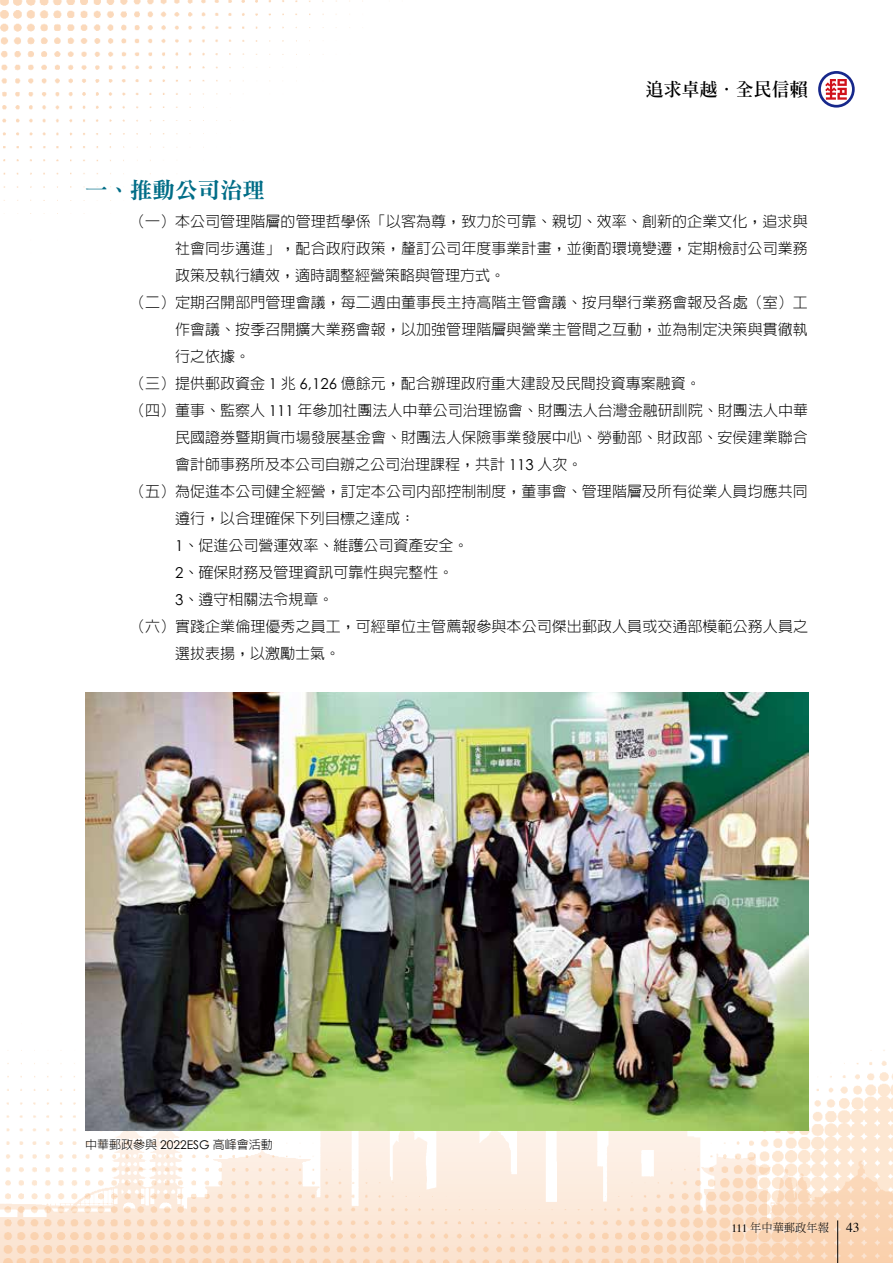
<style>
.page{position:relative;width:893px;height:1263px;background:#fff}
.page>*{position:absolute;margin:0;border:0;box-sizing:border-box;transform-origin:0 0}
.t1{font:22.5px "DF Ming Std W9";color:#006d87}
.t2{font:800 18px "AR Ming B5";color:#000}
.t3{font:300 15px "AR Hei B5";letter-spacing:.005em;color:#000}
.t4{font:13.5px "Times";color:#000}
.t5{font:300 12px "AR Hei B5";color:#000}
.t6{font:300 11.25px "AR Ming B5";color:#000}
.s1{font-family:"Century Gothic";font-weight:400}
.s2{font-family:"Times";font-weight:400}
</style>
<div class="page">
<img style="left:0;top:0;width:363px;height:214px">
<img style="left:0;top:876px;width:893px;height:387px">
<svg style="left:818px;top:71px;width:37px;height:37px"></svg>
<hr style="left:837px;top:1220px;width:1px;height:43px;background:#000">
<img style="left:85px;top:692px;width:723px;height:438px">
<p class="t2" style="left:646px;top:80px;width:163px">追求卓越．全民信賴</p>
<h1 class="t1" style="left:85px;top:178px;width:181px">一、推動公司治理</h1>
<p class="t3" style="left:130px;top:214px;width:679px">（一）本公司管理階層的管理哲學係「以客為尊，致力於可靠、親切、效率、創新的企業文化，追求與</p>
<p class="t3" style="left:175px;top:241px;width:634px">社會同步邁進」，配合政府政策，釐訂公司年度事業計畫，並衡酌環境變遷，定期檢討公司業務</p>
<p class="t3" style="left:175px;top:268px;width:331px">政策及執行績效，適時調整經營策略與管理方式。</p>
<p class="t3" style="left:130px;top:295px;width:679px">（二）定期召開部門管理會議，每二週由董事長主持高階主管會議、按月舉行業務會報及各處（室）工</p>
<p class="t3" style="left:175px;top:322px;width:634px">作會議、按季召開擴大業務會報，以加強管理階層與營業主管間之互動，並為制定決策與貫徹執</p>
<p class="t3" style="left:175px;top:349px;width:76px">行之依據。</p>
<p class="t3" style="left:130px;top:376px;width:572px">（三）提供郵政資金 <span class="s1">1</span> 兆 <span class="s1">6,126</span> 億餘元，配合辦理政府重大建設及民間投資專案融資。</p>
<p class="t3" style="left:130px;top:403px;width:679px">（四）董事、監察人 <span class="s1">111</span> 年參加社團法人中華公司治理協會、財團法人台灣金融研訓院、財團法人中華</p>
<p class="t3" style="left:175px;top:430px;width:634px">民國證券暨期貨市場發展基金會、財團法人保險事業發展中心、勞動部、財政部、安侯建業聯合</p>
<p class="t3" style="left:175px;top:457px;width:409px">會計師事務所及本公司自辦之公司治理課程，共計 <span class="s1">113</span> 人次。</p>
<p class="t3" style="left:130px;top:484px;width:679px">（五）為促進本公司健全經營，訂定本公司內部控制制度，董事會、管理階層及所有從業人員均應共同</p>
<p class="t3" style="left:175px;top:511px;width:241px">遵行，以合理確保下列目標之達成：</p>
<p class="t3" style="left:175px;top:538px;width:295px"><span class="s1">1</span>、促進公司營運效率、維護公司資產安全。</p>
<p class="t3" style="left:175px;top:565px;width:280px"><span class="s1">2</span>、確保財務及管理資訊可靠性與完整性。</p>
<p class="t3" style="left:175px;top:592px;width:160px"><span class="s1">3</span>、遵守相關法令規章。</p>
<p class="t3" style="left:130px;top:619px;width:679px">（六）實踐企業倫理優秀之員工，可經單位主管薦報參與本公司傑出郵政人員或交通部模範公務人員之</p>
<p class="t3" style="left:175px;top:646px;width:166px">選拔表揚，以激勵士氣。</p>
<p class="t5" style="left:85px;top:1138px;width:189px">中華郵政參與 <span class="s1">2022ESG</span> 高峰會活動</p>
<p class="t6" style="left:731px;top:1222px;width:99px"><span class="s2">111</span> 年中華郵政年報</p>
<p class="t4" style="left:846px;top:1214px;width:15px">43</p>
</div>
